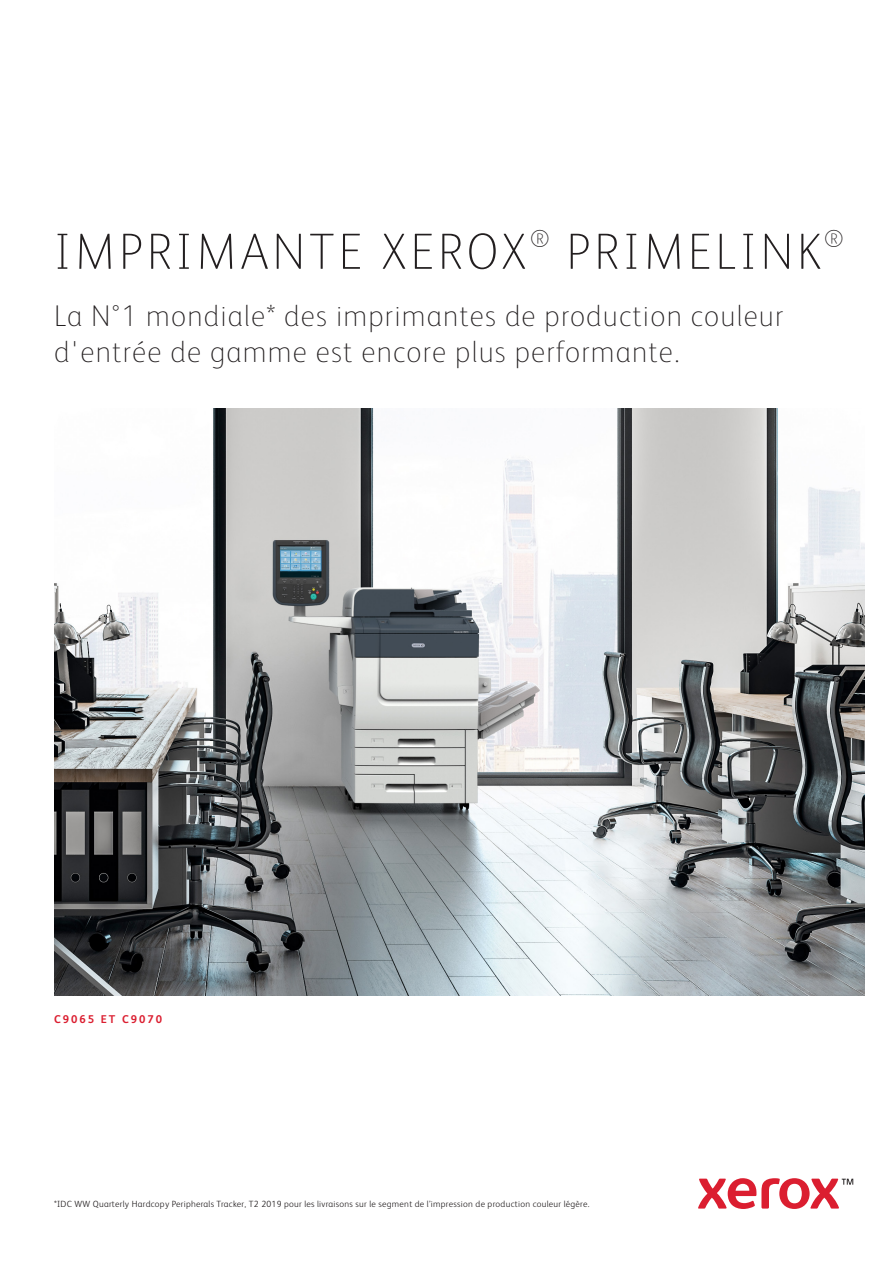
<style>
.page{position:relative;width:893px;height:1263px;background:#fff}
.page>*{position:absolute;margin:0;border:0;box-sizing:border-box;transform-origin:0 0}
.Cover_Title_EXPERT_3{font:100 51px "Xerox Sans";letter-spacing:.07em;color:#231f20}
.Cover_Subhead{font:100 30px/36px "Xerox Sans";letter-spacing:.04em;color:#231f20}
.Title_Crosshead_left{font:700 11.25px "Xerox Sans";letter-spacing:.18em;color:#db1e30}
.Title_Crosshead_left-2{font:300 9px "Xerox Sans";letter-spacing:.03em;color:#231f20}
</style>
<div class="page">
<img style="left:54px;top:408px;width:810px;height:587px">
<svg style="left:698px;top:1178px;width:155px;height:31px"></svg>
<p class="Cover_Title_EXPERT_3" style="left:54px;top:218px;width:791px">IMPRIMANTE XEROX<sup>®</sup> PRIMELINK<sup>®</sup></p>
<p class="Cover_Subhead" style="left:54px;top:297px;width:731px">La N°1 mondiale* des imprimantes de production couleur d'entrée de gamme est encore plus performante.</p>
<p class="Title_Crosshead_left" style="left:54px;top:1012px;width:110px">C9065 ET C9070</p>
<p class="Title_Crosshead_left-2" style="left:54px;top:1198px;width:537px">*IDC WW Quarterly Hardcopy Peripherals Tracker, T2 2019 pour les livraisons sur le segment de l’impression de production couleur légère.</p>
</div>
